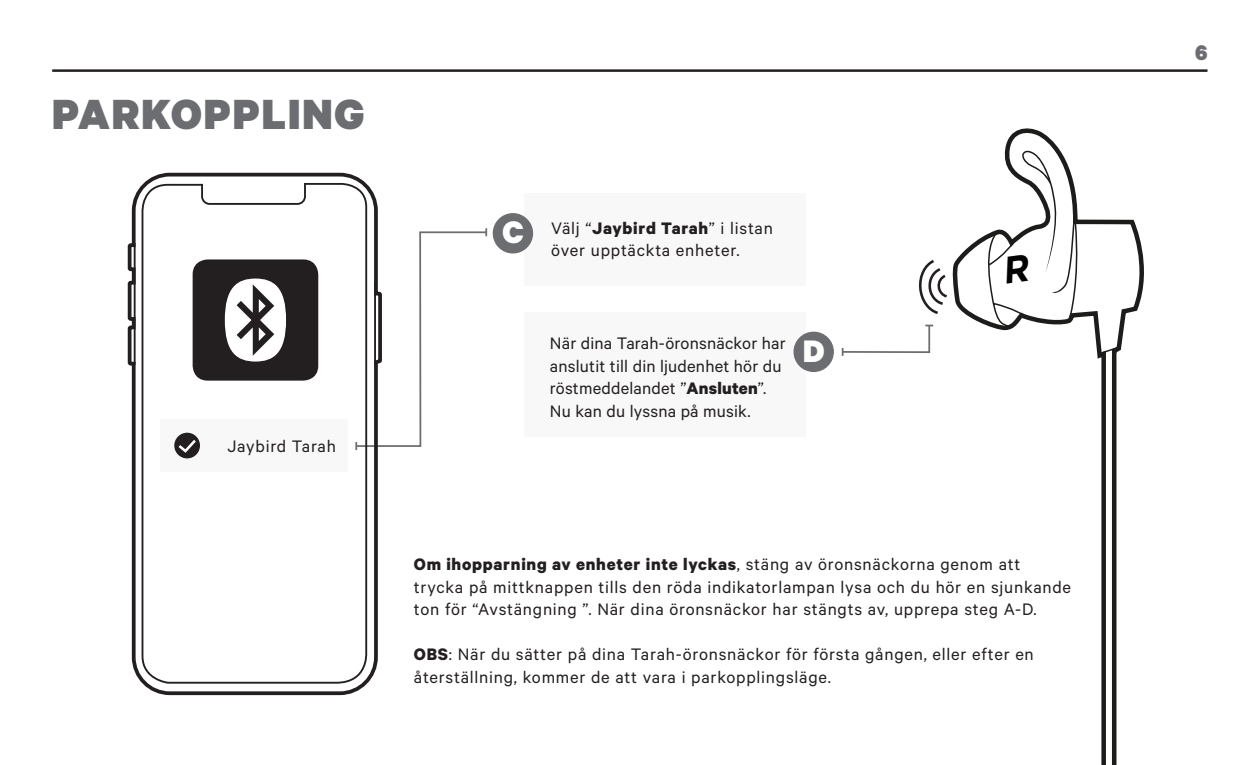
<style>
.page{position:relative;width:1260px;height:765px;background:#fff}
.page>*{position:absolute;margin:0;border:0;box-sizing:border-box;transform-origin:0 0}
.t1{font:900 47.5px "Calibre";letter-spacing:.04em;color:#6c6d70}
.t2{font:900 35px "Calibre";color:#fff}
.t3{font:900 23.75px "Calibre";color:#6c6d70}
.t4{font:18.75px/22.5px "Calibre";letter-spacing:.04em;color:#231f20}
.t5{font:18.75px/22.5px "Calibre";letter-spacing:.01em;color:#231f20}
.s1{font-weight:700}
</style>
<div class="page">
<hr style="left:52px;top:69px;width:1155px;height:3px;background:#231f20">
<svg style="left:841px;top:324px;width:92px;height:32px"></svg>
<div style="left:524px;top:193px;width:281px;height:93px;background:#f8f8f8"></div>
<div style="left:524px;top:312px;width:281px;height:125px;background:#f8f8f8"></div>
<div style="left:493px;top:214px;width:39px;height:39px;background:#6c6d70;border-radius:50%"></div>
<div style="left:493px;top:213px;width:40px;height:41px;border:1px solid #6c6d70;border-radius:50%"></div>
<div style="left:794px;top:332px;width:39px;height:39px;background:#6c6d70;border-radius:50%"></div>
<div style="left:793px;top:332px;width:41px;height:40px;border:1px solid #6c6d70;border-radius:50%"></div>
<svg style="left:384px;top:228px;width:104px;height:219px"></svg>
<svg style="left:127px;top:172px;width:257px;height:524px"></svg>
<svg style="left:133px;top:182px;width:244px;height:503px"></svg>
<svg style="left:919px;top:260px;width:28px;height:54px"></svg>
<svg style="left:952px;top:128px;width:192px;height:637px"></svg>
<svg style="left:985px;top:150px;width:136px;height:206px"></svg>
<p class="t1" style="left:52px;top:84px;width:313px">PARKOPPLING</p>
<p class="t4" style="left:227px;top:434px;width:110px">Jaybird Tarah</p>
<p class="t2" style="left:502px;top:210px;width:23px">C</p>
<p class="t4" style="left:551px;top:216px;width:223px">Välj “<span class="s1">Jaybird Tarah</span>” i listan över upptäckta enheter.</p>
<p class="t5" style="left:550px;top:332px;width:238px">När dina Tarah-öronsnäckor har anslutit till din ljudenhet hör du röstmeddelandet ”<span class="s1">Ansluten</span>”.<br>Nu kan du lyssna på musik.</p>
<p class="t2" style="left:803px;top:329px;width:23px">D</p>
<p class="t4" style="left:414px;top:552px;width:659px"><span class="s1">Om ihopparning av enheter inte lyckas</span>, stäng av öronsnäckorna genom att trycka på mittknappen tills den röda indikatorlampan lysa och du hör en sjunkande ton för “Avstängning ”. När dina öronsnäckor har stängts av, upprepa steg A-D.</p>
<p class="t4" style="left:414px;top:642px;width:621px"><span class="s1">OBS</span>: När du sätter på dina Tarah-öronsnäckor för första gången, eller efter en återställning, kommer de att vara i parkopplingsläge.</p>
<p class="t3" style="left:1195px;top:38px;width:14px">6</p>
</div>
